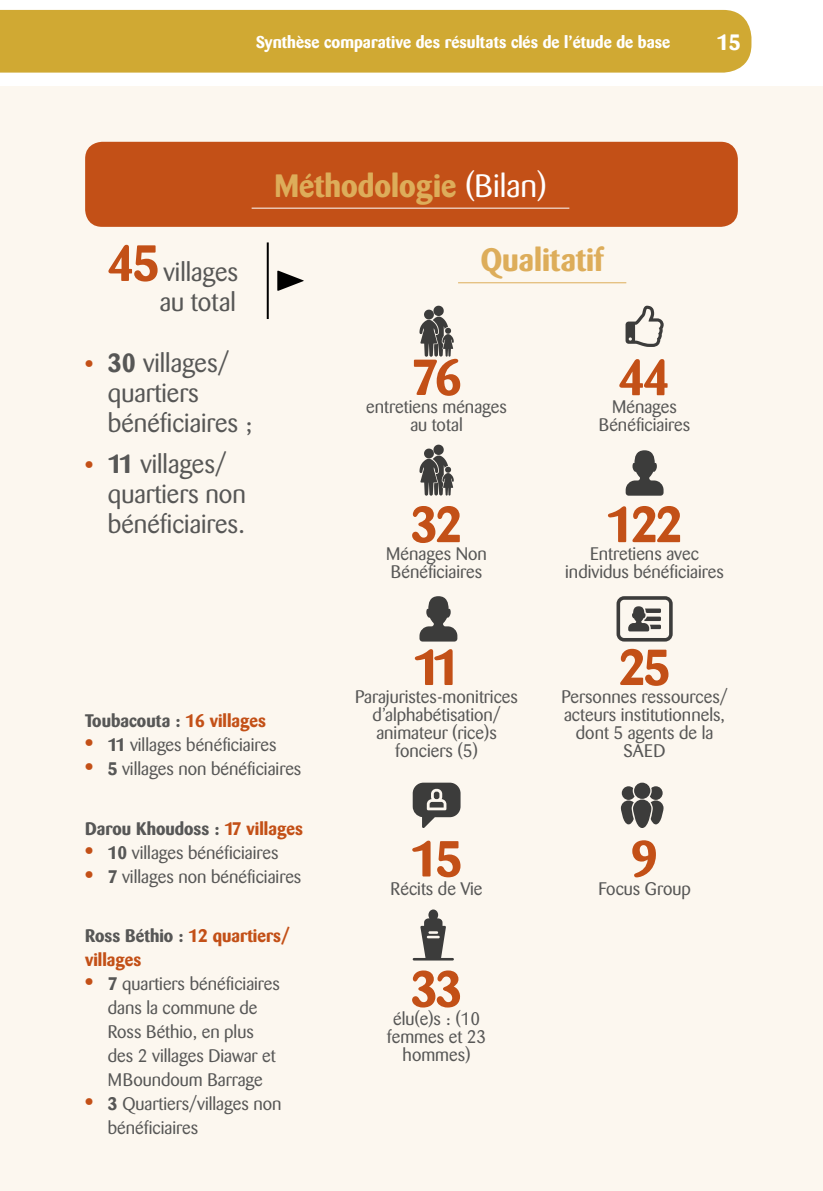
<style>
.page{position:relative;width:823px;height:1191px;background:#fff}
.page>*{position:absolute;margin:0;border:0;box-sizing:border-box;transform-origin:0 0}
.t1{font:700 50px "Barmeno";letter-spacing:-.05em;color:#c35017}
.t2{font:700 32px "Barmeno";color:#ddad5a}
.t3{font:26px/30px "Barmeno";color:#575756}
.t4{font:700 22px "Barmeno";color:#fff}
.t5{font:18px/18px "Barmeno";color:#575756;text-align:center}
.t6{font:700 18px "Barmeno";color:#575756}
.t7{font:700 18px/24px "Barmeno";color:#c35017}
.t8{font:700 16.8px "Barmeno";color:#fff}
.s1{font-weight:700;font-size:50px;color:#c35017}
.s2{font-weight:700;font-size:24px;color:#c35017}
.s3{font-weight:700}
.s4{font-weight:400;color:#fff}
.s5{color:#c35017}
.s6{color:#575756}
</style>
<div class="page">
<div style="left:0;top:10px;width:751px;height:63px;background:#d0a933"></div>
<div style="left:0;top:86px;width:822px;height:1105px;background:#fcf7ef"></div>
<div style="left:85px;top:142px;width:652px;height:85px;background:#c35017;border-radius:17px"></div>
<hr style="left:251px;top:208px;width:318px;height:1px;background:#fff">
<hr style="left:458px;top:282px;width:168px;height:1px;background:#ddad5a">
<svg style="left:419px;top:305px;width:34px;height:52px"></svg>
<svg style="left:419px;top:444px;width:34px;height:52px"></svg>
<svg style="left:625px;top:306px;width:38px;height:41px"></svg>
<svg style="left:620px;top:786px;width:14px;height:38px"></svg>
<svg style="left:649px;top:786px;width:14px;height:38px"></svg>
<svg style="left:632px;top:799px;width:19px;height:29px"></svg>
<div style="left:633px;top:782px;width:17px;height:17px;background:#3c3c3b;border-radius:50%"></div>
<svg style="left:412px;top:782px;width:48px;height:46px"></svg>
<svg style="left:616px;top:596px;width:56px;height:45px"></svg>
<svg style="left:277px;top:271px;width:26px;height:20px"></svg>
<hr style="left:266px;top:242px;width:2px;height:77px;background:#000">
<svg style="left:625px;top:450px;width:38px;height:45px"></svg>
<svg style="left:419px;top:596px;width:38px;height:45px"></svg>
<svg style="left:412px;top:909px;width:41px;height:51px"></svg>
<p class="t8" style="left:256px;top:32px;width:415px">Synthèse comparative des résultats clés de l’étude de base</p>
<p class="t4" style="left:716px;top:29px;width:25px">15</p>
<h3 class="t3" style="left:108px;top:257px;width:132px;text-align:right"><span class="s1">45</span> villages au total</h3>
<h3 class="t3" style="left:108px;top:348px;width:146px;text-indent:-23px"><span class="s2">•</span> <span class="s3">30</span> villages/ quartiers bénéficiaires ;</h3>
<h3 class="t3" style="left:108px;top:449px;width:140px;text-indent:-23px"><span class="s2">•</span> <span class="s3">11</span> villages/ quartiers non bénéficiaires.</h3>
<h2 class="t2" style="left:274px;top:166px;width:274px">Méthodologie <span class="s4">(Bilan)</span></h2>
<h2 class="t2" style="left:480px;top:241px;width:124px">Qualitatif</h2>
<h1 class="t1" style="left:411px;top:347px;width:52px">76</h1>
<p class="t5" style="left:366px;top:398px;width:142px">entretiens ménages au total</p>
<h1 class="t1" style="left:410px;top:494px;width:53px">32</h1>
<p class="t5" style="left:386px;top:545px;width:102px;text-align:left">Ménages Non<br>Bénéficiaires</p>
<h1 class="t1" style="left:618px;top:347px;width:53px">44</h1>
<p class="t5" style="left:598px;top:398px;width:93px">Ménages<br>Bénéficiaires</p>
<h1 class="t1" style="left:606px;top:494px;width:78px">122</h1>
<p class="t5" style="left:565px;top:545px;width:160px">Entretiens avec individus bénéficiaires</p>
<p class="t6" style="left:85px;top:710px;width:182px">Toubacouta : <span class="s5">16 villages</span></p>
<p class="t5" style="left:85px;top:736px;width:193px"><span class="s2">•</span> <span class="s3">11</span> villages bénéficiaires</p>
<p class="t5" style="left:85px;top:760px;width:218px"><span class="s2">•</span> <span class="s3">5</span> villages non bénéficiaires</p>
<p class="t6" style="left:85px;top:817px;width:219px">Darou Khoudoss : <span class="s5">17 villages</span></p>
<p class="t5" style="left:85px;top:843px;width:195px"><span class="s2">•</span> <span class="s3">10</span> villages bénéficiaires</p>
<p class="t5" style="left:85px;top:867px;width:218px"><span class="s2">•</span> <span class="s3">7</span> villages non bénéficiaires</p>
<p class="t7" style="left:85px;top:924px;width:206px"><span class="s6">Ross Béthio :</span> 12 quartiers/ villages</p>
<p class="t5" style="left:108px;top:972px;width:174px;line-height:24px;text-align:left;text-indent:-23px"><span class="s2">•</span> <span class="s3">7</span> quartiers bénéficiaires dans la commune de<br>Ross Béthio, en plus des 2 villages Diawar et<br>MBoundoum Barrage</p>
<p class="t5" style="left:108px;top:1092px;width:175px;line-height:24px;text-align:left;text-indent:-23px"><span class="s2">•</span> <span class="s3">3</span> Quartiers/villages non bénéficiaires</p>
<h1 class="t1" style="left:413px;top:637px;width:48px">11</h1>
<p class="t5" style="left:355px;top:688px;width:164px">Parajuristes-monitrices d’alphabétisation/ animateur (rice)s fonciers (5)</p>
<h1 class="t1" style="left:410px;top:829px;width:53px">15</h1>
<p class="t5" style="left:390px;top:879px;width:93px">Récits de Vie</p>
<h1 class="t1" style="left:410px;top:959px;width:53px">33</h1>
<p class="t5" style="left:386px;top:1009px;width:101px">élu(e)s : (10 femmes et 23 hommes)</p>
<h1 class="t1" style="left:618px;top:637px;width:53px">25</h1>
<p class="t5" style="left:561px;top:688px;width:168px">Personnes ressources/ acteurs institutionnels, dont 5 agents de la<br>SAED</p>
<h1 class="t1" style="left:630px;top:829px;width:29px">9</h1>
<p class="t5" style="left:598px;top:879px;width:94px">Focus Group</p>
</div>
